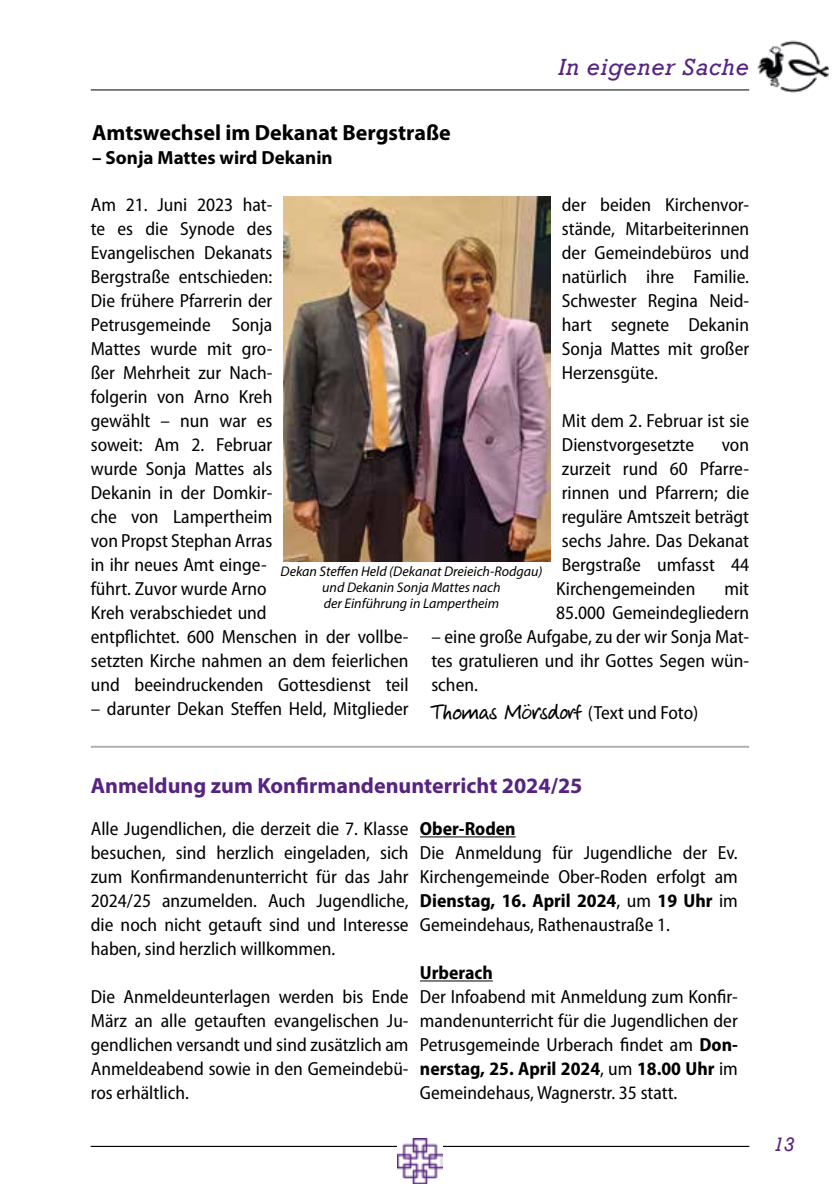
<style>
.page{position:relative;width:840px;height:1191px;background:#fff}
.page>*{position:absolute;margin:0;border:0;box-sizing:border-box;transform-origin:0 0}
.t1{font:italic 24px "Rockwell";letter-spacing:.03em;color:#572381}
.t2{font:700 22px "Myriad Pro";color:#572381}
.t3{font:700 22px "Myriad Pro";color:#000}
.t4{font:22px "Veneto Handwriting Pro";color:#000}
.t5{font:italic 20px "Rockwell";color:#572381}
.t6{font:semi-condensed 19px/24px "Myriad Pro";color:#000;text-align:justify}
.t7{font:700 19px "Myriad Pro";color:#000}
.t8{font:700 semi-condensed 19px "Myriad Pro";color:#000}
.t9{font:italic 14px/16px "Myriad Pro";color:#000;text-align:center}
.s1{font-family:"Myriad Pro";font-stretch:semi-condensed;font-size:19px}
.s2{font-weight:700}
</style>
<div class="page">
<hr style="left:91px;top:89px;width:657px;height:1px;background:#000">
<hr style="left:91px;top:1145px;width:657px;height:1px;background:#000">
<img style="left:757px;top:40px;width:71px;height:53px">
<img style="left:397px;top:1138px;width:45px;height:45px">
<hr style="left:420px;top:836px;width:95px;height:1px;background:#000">
<hr style="left:420px;top:980px;width:72px;height:1px;background:#000">
<hr style="left:91px;top:746px;width:657px;height:2px;background:#000">
<img style="left:283px;top:197px;width:267px;height:364px">
<p class="t1" style="left:558px;top:53px;width:192px">In eigener Sache</p>
<p class="t3" style="left:92px;top:118px;width:360px">Amtswechsel im Dekanat Bergstraße</p>
<p class="t7" style="left:92px;top:145px;width:242px">– Sonja Mattes wird Dekanin</p>
<p class="t6" style="left:91px;top:192px;width:319px;text-align:left">Am 21. Juni 2023 hat-<br>te es die Synode des<br>Evangelischen Dekanats<br>Bergstraße entschieden:<br>Die frühere Pfarrerin der<br>Petrusgemeinde Sonja<br>Mattes wurde mit gro-<br>ßer Mehrheit zur Nach-<br>folgerin von Arno Kreh<br>gewählt – nun war es<br>soweit: Am 2. Februar<br>wurde Sonja Mattes als<br>Dekanin in der Domkir-<br>che von Lampertheim<br>von Propst Stephan Arras<br>in ihr neues Amt einge-<br>führt. Zuvor wurde Arno<br>Kreh verabschiedet und<br>entpflichtet. 600 Menschen in der vollbe&shy;setzten Kirche nahmen an dem feierlichen und beeindruckenden Gottesdienst teil</p>
<p class="t6" style="left:91px;top:696px;width:319px">– darunter Dekan Steffen Held, Mitglieder</p>
<p class="t6" style="left:561px;top:192px;width:189px">der beiden Kirchenvor&shy;stände, Mitarbeiterinnen der Gemeindebüros und natürlich ihre Familie.<br>Schwester Regina Neid&shy;hart segnete Dekanin Sonja Mattes mit großer Herzensgüte.</p>
<p class="t6" style="left:561px;top:408px;width:189px">Mit dem 2. Februar ist sie<br>Dienstvorgesetzte</p>
<p class="t6" style="left:556px;top:432px;width:194px;text-indent:165px">von zurzeit rund 60 Pfarre&shy;rinnen und Pfarrern; die reguläre Amtszeit beträgt sechs Jahre. Das Dekanat Bergstraße umfasst 44<br>Kirchengemeinden</p>
<p class="t9" style="left:280px;top:563px;width:263px">Dekan Steffen Held (Dekanat Dreieich-Rodgau) und Dekanin Sonja Mattes nach<br>der Einführung in Lampertheim</p>
<p class="t6" style="left:556px;top:576px;width:194px;text-align:right">mit<br>85.000 Gemeindegliedern</p>
<p class="t6" style="left:431px;top:624px;width:319px">– eine große Aufgabe, zu der wir Sonja Mat&shy;tes gratulieren und ihr Gottes Segen wün&shy;schen.</p>
<p class="t4" style="left:431px;top:700px;width:268px">Thomas Mörsdorf <span class="s1">(Text und Foto)</span></p>
<p class="t2" style="left:91px;top:771px;width:493px">Anmeldung zum Konfirmandenunterricht 2024/25</p>
<p class="t6" style="left:91px;top:816px;width:319px">Alle Jugendlichen, die derzeit die 7. Klasse besuchen, sind herzlich eingeladen, sich zum Konfirmandenunterricht für das Jahr 2024/25 anzumelden. Auch Jugendliche, die noch nicht getauft sind und Interesse haben, sind herzlich willkommen.</p>
<p class="t6" style="left:91px;top:984px;width:319px">Die Anmeldeunterlagen werden bis Ende März an alle getauften evangelischen Ju&shy;gendlichen versandt und sind zusätzlich am Anmeldeabend sowie in den Gemeindebü&shy;ros erhältlich.</p>
<p class="t8" style="left:420px;top:816px;width:97px">Ober-Roden</p>
<p class="t6" style="left:420px;top:840px;width:319px">Die Anmeldung für Jugendliche der Ev.<br>Kirchengemeinde Ober-Roden erfolgt am <span class="s2">Dienstag, 16. April 2024</span>, um <span class="s2">19 Uhr</span> im Gemeindehaus, Rathenaustraße 1.</p>
<p class="t8" style="left:420px;top:960px;width:74px">Urberach</p>
<p class="t6" style="left:420px;top:984px;width:319px">Der Infoabend mit Anmeldung zum Konfir&shy;mandenunterricht für die Jugendlichen der Petrusgemeinde Urberach findet am <span class="s2">Don&shy;nerstag, 25. April 2024</span>, um <span class="s2">18.00 Uhr</span> im Gemeindehaus, Wagnerstr. 35 statt.</p>
<p class="t5" style="left:772px;top:1132px;width:23px">13</p>
</div>
